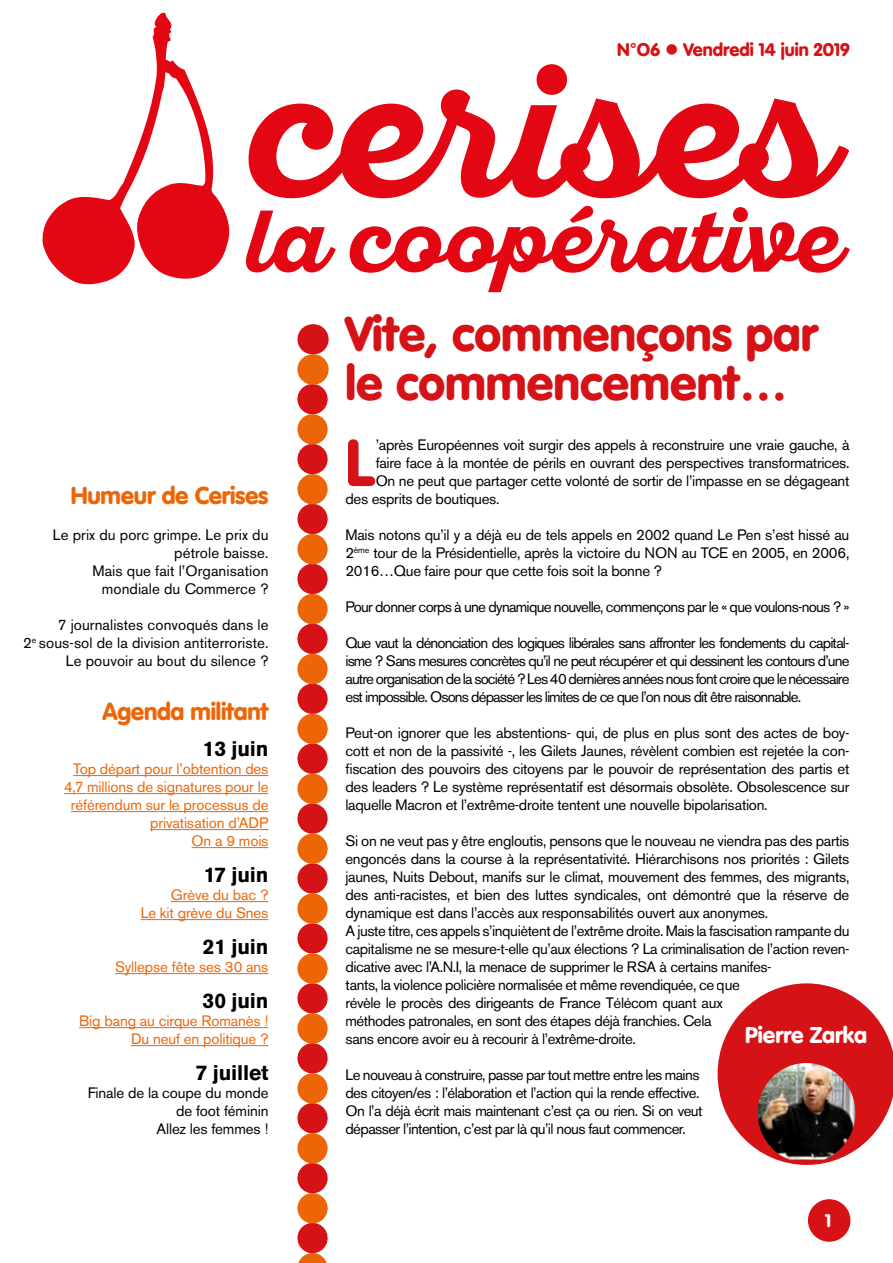
<style>
.page{position:relative;width:893px;height:1263px;background:#fff}
.page>*{position:absolute;margin:0;border:0;box-sizing:border-box;transform-origin:0 0}
.t1{font:900 65.1px "VAG Rounded";color:#d51317}
.t2{font:900 48px/49.5px "VAG Rounded";color:#d51317}
.t3{font:900 24px "VAG Rounded";letter-spacing:-.01em;color:#ec6608}
.t4{font:900 22.5px "VAG Rounded";color:#fff}
.t5{font:700 21px "Akzidenz Grotesk BE";letter-spacing:-.01em;color:#000}
.t6{font:900 18px "VAG Rounded";color:#d51317}
.t7{font:900 18px "VAG Rounded";color:#fff}
.t8{font:15px/18px "Akzidenz Grotesk BE";letter-spacing:-.02em;color:#000;text-align:justify}
.t9{font:15px/18px "Akzidenz Grotesk BE";letter-spacing:-.04em;color:#000}
.t10{font:15px/18px "Akzidenz Grotesk BE";letter-spacing:-.01em;color:#ec6608;text-align:right}
.t11{font:15px/18px "Akzidenz Grotesk BE";letter-spacing:.005em;color:#000;text-align:right}
.t12{font:15px "Akzidenz Grotesk BE";letter-spacing:-.05em;color:#000}
</style>
<div class="page">
<hr style="left:313px;top:324px;width:1px;height:30px;background:#d51317">
<hr style="left:313px;top:354px;width:1px;height:31px;background:#ec6608">
<svg style="left:297px;top:399px;width:31px;height:864px"></svg>
<hr style="left:73px;top:775px;width:195px;height:1px;background:#ec6608">
<hr style="left:64px;top:793px;width:204px;height:1px;background:#ec6608">
<hr style="left:71px;top:811px;width:197px;height:1px;background:#ec6608">
<hr style="left:150px;top:829px;width:118px;height:1px;background:#ec6608">
<hr style="left:192px;top:847px;width:76px;height:1px;background:#ec6608">
<hr style="left:171px;top:901px;width:97px;height:1px;background:#ec6608">
<hr style="left:141px;top:919px;width:127px;height:1px;background:#ec6608">
<hr style="left:115px;top:973px;width:153px;height:1px;background:#ec6608">
<hr style="left:79px;top:1027px;width:189px;height:1px;background:#ec6608">
<hr style="left:131px;top:1045px;width:137px;height:1px;background:#ec6608">
<div style="left:808px;top:1199px;width:42px;height:43px;background:#d51317;border-radius:50%"></div>
<svg style="left:43px;top:13px;width:187px;height:272px"></svg>
<svg style="left:249px;top:64px;width:600px;height:134px"></svg>
<svg style="left:246px;top:211px;width:90px;height:61px"></svg>
<svg style="left:350px;top:206px;width:500px;height:86px"></svg>
<svg style="left:718px;top:983px;width:175px;height:182px"></svg>
<img style="left:758px;top:1063px;width:97px;height:96px">
<p class="t6" style="left:617px;top:39px;width:234px">N°O6 ● Vendredi 14 juin 2019</p>
<h3 class="t3" style="left:71px;top:481px;width:199px">Humeur de Cerises</h3>
<p class="t11" style="left:53px;top:526px;width:217px">Le prix du porc grimpe. Le prix du pétrole baisse.<br>Mais que fait l’Organisation mondiale du Commerce ?</p>
<p class="t11" style="left:23px;top:616px;width:247px">7 journalistes convoqués dans le<br>2<sup>e</sup> sous-sol de la division antiterroriste.<br>Le pouvoir au bout du silence ?</p>
<h3 class="t3" style="left:102px;top:697px;width:167px">Agenda militant</h3>
<h3 class="t5" style="left:203px;top:737px;width:67px">13 juin</h3>
<p class="t10" style="left:64px;top:760px;width:206px">Top départ pour l’obtention des<br>4,7 millions de signatures pour le référendum sur le processus de privatisation d’ADP<br>On a 9 mois</p>
<h3 class="t5" style="left:204px;top:863px;width:66px">17 juin</h3>
<p class="t10" style="left:141px;top:886px;width:129px">Grève du bac ?<br>Le kit grève du Snes</p>
<h3 class="t5" style="left:203px;top:935px;width:67px">21 juin</h3>
<p class="t10" style="left:115px;top:958px;width:155px">Syllepse fête ses 30 ans</p>
<h3 class="t5" style="left:202px;top:989px;width:68px">30 juin</h3>
<p class="t10" style="left:79px;top:1012px;width:191px">Big bang au cirque Romanès !<br>Du neuf en politique ?</p>
<h3 class="t5" style="left:196px;top:1061px;width:74px">7 juillet</h3>
<p class="t8" style="left:88px;top:1084px;width:182px;text-align:right">Finale de la coupe du monde de foot féminin<br>Allez les femmes !</p>
<h2 class="t2" style="left:345px;top:308px;width:474px">Vite, commençons par le commencement…</h2>
<h1 class="t1" style="left:345px;top:424px;width:30px">L</h1>
<p class="t8" style="left:376px;top:436px;width:475px">’après Européennes voit surgir des appels à reconstruire une vraie gauche, à</p>
<p class="t8" style="left:376px;top:454px;width:475px">faire face à la montée de périls en ouvrant des perspectives transformatrices.</p>
<p class="t8" style="left:376px;top:472px;width:475px">On ne peut que partager cette volonté de sortir de l’impasse en se dégageant</p>
<p class="t8" style="left:345px;top:490px;width:156px">des esprits de boutiques.</p>
<p class="t8" style="left:345px;top:526px;width:506px">Mais notons qu’il y a déjà eu de tels appels en 2002 quand Le Pen s’est hissé au 2<sup>ème</sup> tour de la Présidentielle, après la victoire du NON au TCE en 2005, en 2006, 2016…Que faire pour que cette fois soit la bonne ?</p>
<p class="t12" style="left:345px;top:598px;width:506px">Pour donner corps à une dynamique nouvelle, commençons par le « que voulons-nous ? »</p>
<p class="t8" style="left:345px;top:634px;width:506px">Que vaut la dénonciation des logiques libérales sans affronter les fondements du capital&shy;isme ? Sans mesures concrètes qu’il ne peut récupérer et qui dessinent les contours d’une autre organisation de la société ? Les 40 dernières années nous font croire que le nécessaire est impossible. Osons dépasser les limites de ce que l’on nous dit être raisonnable.</p>
<p class="t8" style="left:345px;top:724px;width:506px">Peut-on ignorer que les abstentions- qui, de plus en plus sont des actes de boy&shy;cott et non de la passivité -, les Gilets Jaunes, révèlent combien est rejetée la con&shy;fiscation des pouvoirs des citoyens par le pouvoir de représentation des partis et des leaders ? Le système représentatif est désormais obsolète. Obsolescence sur laquelle Macron et l’extrême-droite tentent une nouvelle bipolarisation.</p>
<p class="t8" style="left:345px;top:832px;width:506px;text-align:left">Si on ne veut pas y être engloutis, pensons que le nouveau ne viendra pas des partis engoncés dans la course à la représentativité. Hiérarchisons nos priorités : Gilets jaunes, Nuits Debout, manifs sur le climat, mouvement des femmes, des migrants, des anti-racistes, et bien des luttes syndicales, ont démontré que la réserve de dynamique est dans l’accès aux responsabilités ouvert aux anonymes.<br>A juste titre, ces appels s’inquiètent de l’extrême droite. Mais la fascisation rampante du capitalisme ne se mesure-t-elle qu’aux élections ? La criminalisation de l’action reven&shy;dicative avec l’A.N.I, la menace de supprimer le RSA à certains manifes-<br>tants, la violence policière normalisée et même revendiquée, ce que<br>révèle le procès des dirigeants de France Télécom quant aux<br>méthodes patronales, en sont des étapes déjà franchies. Cela<br>sans encore avoir eu à recourir à l’extrême-droite.</p>
<p class="t9" style="left:345px;top:1066px;width:358px">Le nouveau à construire, passe par tout mettre entre les mains des citoyen/es : l’élaboration et l’action qui la rende effective.<br>On l’a déjà écrit mais maintenant c’est ça ou rien. Si on veut dépasser l’intention, c’est par là qu’il nous faut commencer.</p>
<h3 class="t4" style="left:745px;top:1021px;width:124px">Pierre Zarka</h3>
<p class="t7" style="left:825px;top:1210px;width:7px">1</p>
</div>
